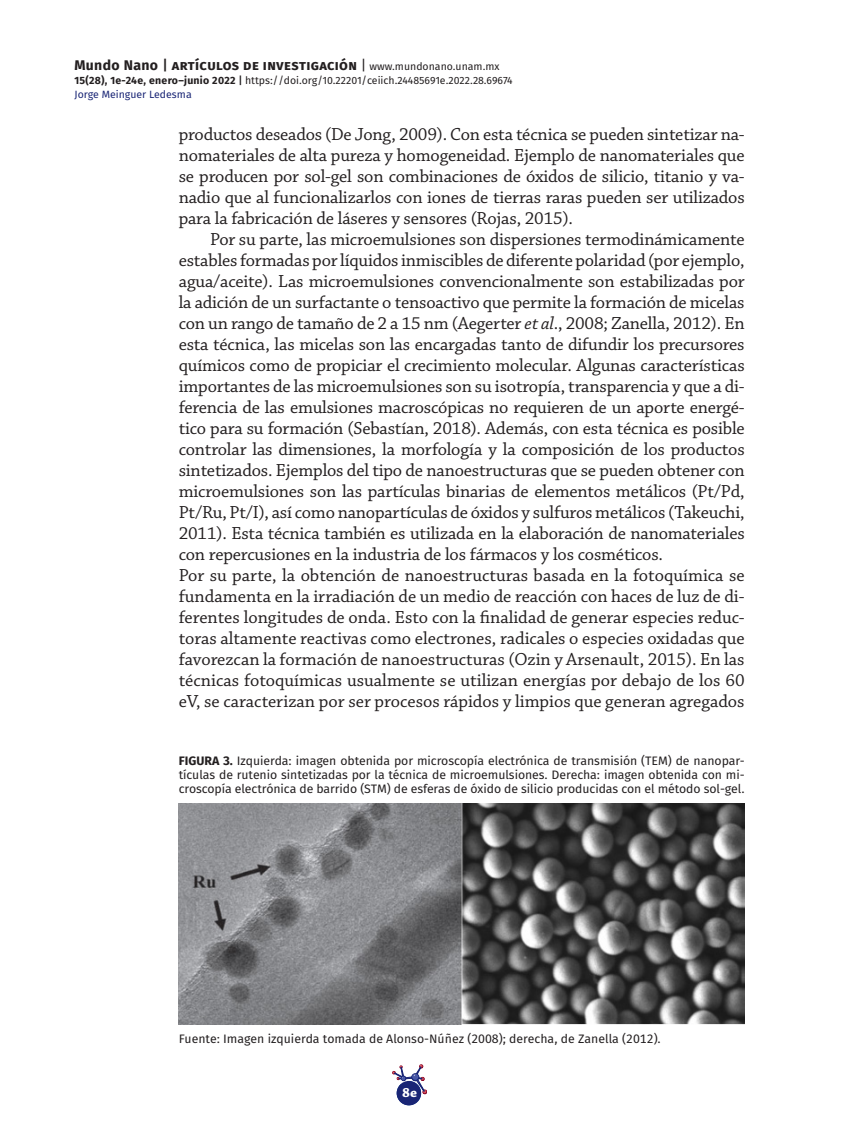
<style>
.page{position:relative;width:844px;height:1141px;background:#fff}
.page>*{position:absolute;margin:0;border:0;box-sizing:border-box;transform-origin:0 0}
.Body_Text{font:18.38px/21px "Chaparral Pro";letter-spacing:-.01em;color:#231f20;text-align:justify}
.BT_ss{font:18.38px/21px "Chaparral Pro";color:#231f20;text-align:justify}
.t1{font:700 14px "Fira Sans OT";letter-spacing:.025em;color:#231f20}
.t2{font:700 14px "Chaparral Pro";color:#fff}
.Pie_Figura{font:12.25px/14px "Fira Sans OT";letter-spacing:-.005em;color:#231f20;text-align:justify}
.t3{font:10.5px/14px "Fira Sans OT";color:#231f20}
.s1{font-family:"Fira Sans OT Medium";font-weight:400}
.s2{font-weight:400}
.s3{font-weight:400;font-size:10.5px}
.s4{font-weight:700}
.s5{font-family:"Fira Sans OT Medium"}
.s6{color:#192575}
.s7{font-style:italic}
</style>
<div class="page">
<svg style="left:392px;top:1065px;width:34px;height:40px"></svg>
<div style="left:396px;top:1081px;width:25px;height:24px;background:#192575;border-radius:50%"></div>
<img style="left:179px;top:803px;width:565px;height:222px">
<p class="t1" style="left:74px;top:55px;width:426px">Mundo Nano <span class="s1">|</span> artículos de investigación <span class="s2">|</span> <span class="s3">www.mundonano.unam.mx</span></p>
<p class="t3" style="left:74px;top:74px;width:439px"><span class="s4">15(28), 1e-24e, enero–junio 2022</span> <span class="s5">|</span> https://doi.org/10.22201/ceiich.24485691e.2022.28.69674<br><span class="s6">Jorge Meinguer Ledesma</span></p>
<p class="Body_Text" style="left:179px;top:124px;width:567px">productos deseados (De Jong, 2009). Con esta técnica se pueden sintetizar na&shy;nomateriales de alta pureza y homogeneidad. Ejemplo de nanomateriales que se producen por sol-gel son combinaciones de óxidos de silicio, titanio y va&shy;nadio que al funcionalizarlos con iones de tierras raras pueden ser utilizados para la fabricación de láseres y sensores (Rojas, 2015).</p>
<p class="Body_Text" style="left:179px;top:229px;width:567px;text-indent:32px">Por su parte, las microemulsiones son dispersiones termodinámicamente estables formadas por líquidos inmiscibles de diferente polaridad (por ejemplo, agua/aceite). Las microemulsiones convencionalmente son estabilizadas por la adición de un surfactante o tensoactivo que permite la formación de micelas con un rango de tamaño de 2 a 15 nm (Aegerter <span class="s7">et al</span>., 2008; Zanella, 2012). En esta técnica, las micelas son las encargadas tanto de difundir los precursores químicos como de propiciar el crecimiento molecular. Algunas características importantes de las microemulsiones son su isotropía, transparencia y que a di&shy;ferencia de las emulsiones macroscópicas no requieren de un aporte energé&shy;tico para su formación (Sebastían, 2018). Además, con esta técnica es posible controlar las dimensiones, la morfología y la composición de los productos sintetizados. Ejemplos del tipo de nanoestructuras que se pueden obtener con microemulsiones son las partículas binarias de elementos metálicos (Pt/Pd, Pt/Ru, Pt/I), así como nanopartículas de óxidos y sulfuros metálicos (Takeuchi, 2011). Esta técnica también es utilizada en la elaboración de nanomateriales con repercusiones en la industria de los fármacos y los cosméticos.</p>
<p class="BT_ss" style="left:179px;top:565px;width:567px">Por su parte, la obtención de nanoestructuras basada en la fotoquímica se fundamenta en la irradiación de un medio de reacción con haces de luz de di&shy;ferentes longitudes de onda. Esto con la finalidad de generar especies reduc&shy;toras altamente reactivas como electrones, radicales o especies oxidadas que favorezcan la formación de nanoestructuras (Ozin y Arsenault, 2015). En las técnicas fotoquímicas usualmente se utilizan energías por debajo de los 60 eV, se caracterizan por ser procesos rápidos y limpios que generan agregados</p>
<p class="Pie_Figura" style="left:179px;top:755px;width:567px"><span class="s4">FIGURA 3.</span> Izquierda: imagen obtenida por microscopía electrónica de transmisión (TEM) de nanopar&shy;tículas de rutenio sintetizadas por la técnica de microemulsiones. Derecha: imagen obtenida con mi&shy;croscopía electrónica de barrido (STM) de esferas de óxido de silicio producidas con el método sol-gel.</p>
<p class="Pie_Figura" style="left:179px;top:1033px;width:483px">Fuente: Imagen izquierda tomada de Alonso-Núñez (2008); derecha, de Zanella (2012).</p>
<p class="t2" style="left:402px;top:1085px;width:16px">8e</p>
</div>
